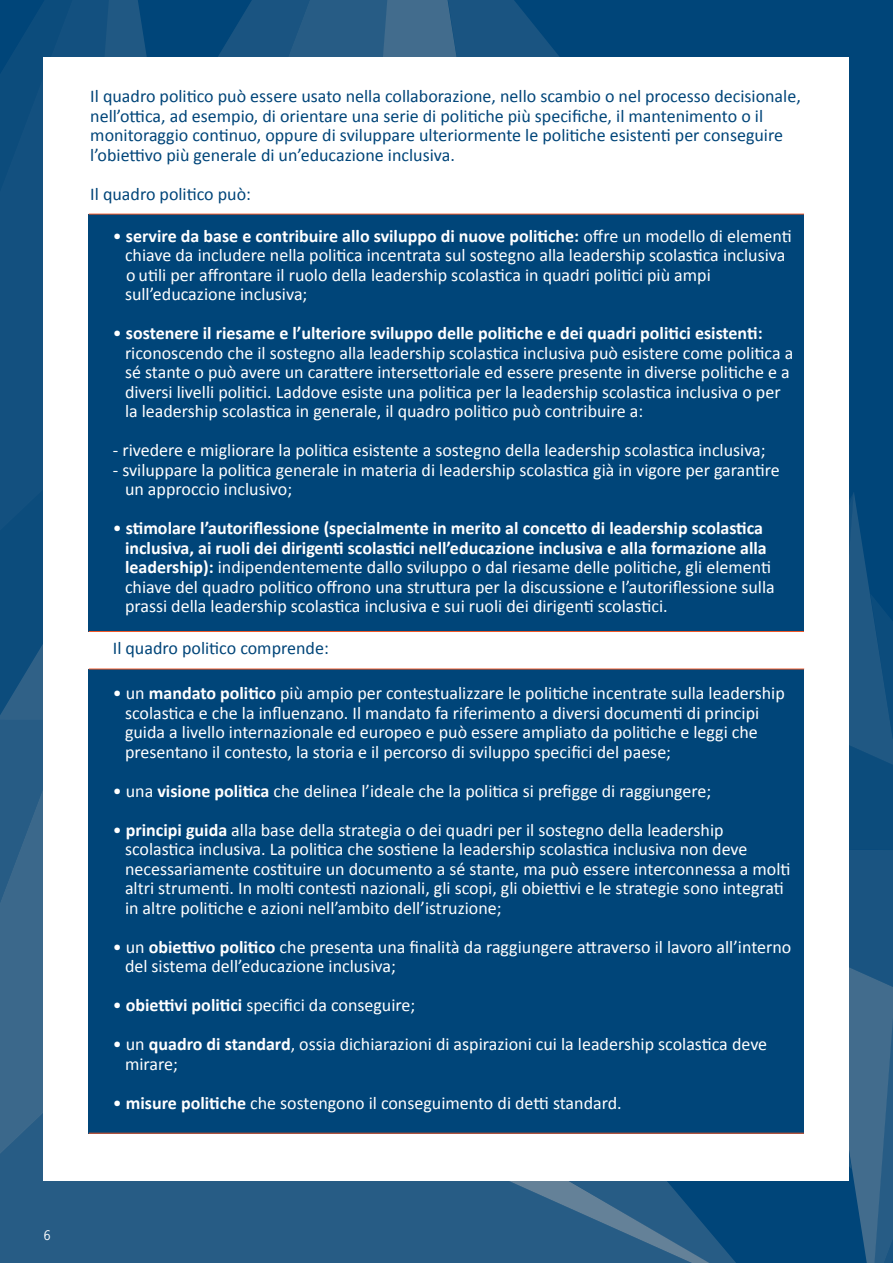
<style>
.page{position:relative;width:893px;height:1263px;background:#fff}
.page>*{position:absolute;margin:0;border:0;box-sizing:border-box;transform-origin:0 0}
.t1{font:18px/19.5px "Calibri";color:#fff}
.t2{font:18px/19.5px "Calibri";color:#004579}
.t3{font:700 13.5px "Letter Gothic Std";color:#fff}
.s1{font-weight:700}
</style>
<div class="page">
<div style="left:765px;top:0;width:128px;height:491px;background:#004579"></div>
<svg style="left:0;top:721px;width:43px;height:296px;fill:#3b688b"></svg>
<svg style="left:0;top:1017px;width:143px;height:246px;fill:#275c85"></svg>
<div style="left:143px;top:1181px;width:441px;height:82px;background:#275c85"></div>
<svg style="left:0;top:0;width:74px;height:459px;fill:#13507f"></svg>
<svg style="left:0;top:459px;width:43px;height:262px;fill:#0c4c7c"></svg>
<svg style="left:586px;top:491px;width:307px;height:772px"></svg>
<svg style="left:74px;top:0;width:124px;height:57px"></svg>
<svg style="left:198px;top:0;width:180px;height:57px"></svg>
<svg style="left:378px;top:0;width:387px;height:57px;fill:#004579"></svg>
<svg style="left:432px;top:0;width:166px;height:57px"></svg>
<div style="left:44px;top:57px;width:805px;height:1123px;background:#fff"></div>
<div style="left:89px;top:214px;width:715px;height:417px;background:#004579"></div>
<div style="left:89px;top:669px;width:715px;height:464px;background:#004579"></div>
<hr style="left:89px;top:1133px;width:715px;height:1px;background:#f15929">
<hr style="left:89px;top:669px;width:715px;height:1px;background:#f15929">
<hr style="left:89px;top:631px;width:715px;height:1px;background:#f15929">
<hr style="left:89px;top:214px;width:715px;height:1px;background:#f15929">
<p class="t2" style="left:90px;top:85px;width:712px">Il quadro politico può essere usato nella collaborazione, nello scambio o nel processo decisionale, nell’ottica, ad esempio, di orientare una serie di politiche più specifiche, il mantenimento o il monitoraggio continuo, oppure di sviluppare ulteriormente le politiche esistenti per conseguire l’obiettivo più generale di un’educazione inclusiva.</p>
<p class="t2" style="left:90px;top:183px;width:162px">Il quadro politico può:</p>
<p class="t1" style="left:125px;top:225px;width:668px;text-indent:-12px">• <span class="s1">servire da base e contribuire allo sviluppo di nuove politiche:</span> offre un modello di elementi chiave da includere nella politica incentrata sul sostegno alla leadership scolastica inclusiva o utili per affrontare il ruolo della leadership scolastica in quadri politici più ampi sull’educazione inclusiva;</p>
<p class="t1" style="left:125px;top:322px;width:670px;text-indent:-12px">• <span class="s1">sostenere il riesame e l’ulteriore sviluppo delle politiche e dei quadri politici esistenti: </span>riconoscendo che il sostegno alla leadership scolastica inclusiva può esistere come politica a sé stante o può avere un carattere intersettoriale ed essere presente in diverse politiche e a diversi livelli politici. Laddove esiste una politica per la leadership scolastica inclusiva o per la leadership scolastica in generale, il quadro politico può contribuire a:</p>
<p class="t1" style="left:113px;top:439px;width:654px">- rivedere e migliorare la politica esistente a sostegno della leadership scolastica inclusiva;</p>
<p class="t1" style="left:125px;top:459px;width:656px;text-indent:-12px">- sviluppare la politica generale in materia di leadership scolastica già in vigore per garantire un approccio inclusivo;</p>
<p class="t1" style="left:125px;top:517px;width:651px;text-indent:-12px">• <span class="s1">stimolare l’autoriflessione (specialmente in merito al concetto di leadership scolastica inclusiva, ai ruoli dei dirigenti scolastici nell’educazione inclusiva e alla formazione alla leadership):</span> indipendentemente dallo sviluppo o dal riesame delle politiche, gli elementi chiave del quadro politico offrono una struttura per la discussione e l’autoriflessione sulla prassi della leadership scolastica inclusiva e sui ruoli dei dirigenti scolastici.</p>
<p class="t2" style="left:113px;top:637px;width:218px">Il quadro politico comprende:</p>
<p class="t1" style="left:125px;top:682px;width:661px;text-indent:-12px">• un <span class="s1">mandato politico</span> più ampio per contestualizzare le politiche incentrate sulla leadership scolastica e che la influenzano. Il mandato fa riferimento a diversi documenti di principi guida a livello internazionale ed europeo e può essere ampliato da politiche e leggi che presentano il contesto, la storia e il percorso di sviluppo specifici del paese;</p>
<p class="t1" style="left:113px;top:780px;width:600px">• una <span class="s1">visione politica</span> che delinea l’ideale che la politica si prefigge di raggiungere;</p>
<p class="t1" style="left:125px;top:819px;width:667px;text-indent:-12px">• <span class="s1">principi guida</span> alla base della strategia o dei quadri per il sostegno della leadership scolastica inclusiva. La politica che sostiene la leadership scolastica inclusiva non deve necessariamente costituire un documento a sé stante, ma può essere interconnessa a molti altri strumenti. In molti contesti nazionali, gli scopi, gli obiettivi e le strategie sono integrati in altre politiche e azioni nell’ambito dell’istruzione;</p>
<p class="t1" style="left:125px;top:936px;width:668px;text-indent:-12px">• un <span class="s1">obiettivo politico</span> che presenta una finalità da raggiungere attraverso il lavoro all’interno del sistema dell’educazione inclusiva;</p>
<p class="t1" style="left:113px;top:994px;width:304px">• <span class="s1">obiettivi politici</span> specifici da conseguire;</p>
<p class="t1" style="left:125px;top:1033px;width:644px;text-indent:-12px">• un <span class="s1">quadro di standard</span>, ossia dichiarazioni di aspirazioni cui la leadership scolastica deve mirare;</p>
<p class="t1" style="left:113px;top:1092px;width:510px">• <span class="s1">misure politiche</span> che sostengono il conseguimento di detti standard.</p>
<p class="t3" style="left:43px;top:1227px;width:10px">6</p>
</div>
